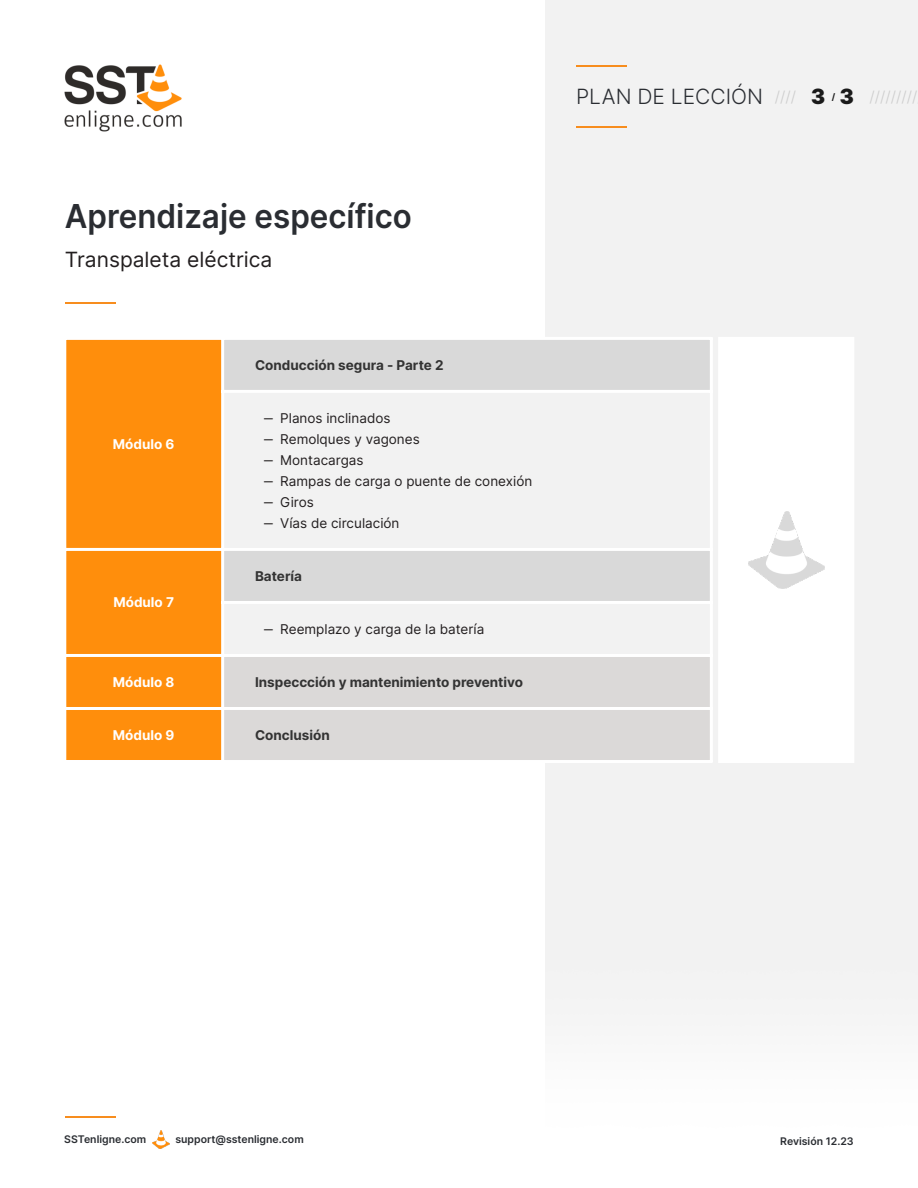
<style>
.page{position:relative;width:918px;height:1188px;background:#fff}
.page>*{position:absolute;margin:0;border:0;box-sizing:border-box;transform-origin:0 0}
.t1{font:600 33px "Inter";color:#2a2d32;scale:.95 1}
.t2{font:21px "Inter";color:#231f20}
.t3{font:300 21px "Inter";color:#2a2d32}
.t4{font:300 15px "Inter";color:#ccc}
.t5{font:13.5px/21px "Inter";color:#231f20}
.t6{font:700 13.5px "Inter";color:#333}
.t7{font:700 13.5px "Inter";color:#fff}
.t8{font:600 10.5px "Inter";color:#2a2d32}
.t9{font:700 9px "Inter";color:#1a1a1a}
.s1{font-size:15px;color:#ccc}
.s2{font-weight:900;color:#1a1a1a}
.s3{font-weight:900;font-size:21px;color:#1a1a1a}
</style>
<div class="page">
<div style="left:545px;top:0;width:373px;height:1016px;background:#f2f2f2"></div>
<hr style="left:576px;top:65px;width:50px;height:1px;background:#f78d1e">
<hr style="left:576px;top:126px;width:50px;height:1px;background:#f78d1e">
<img style="left:64px;top:64px;width:118px;height:68px">
<hr style="left:65px;top:1116px;width:50px;height:1px;background:#f78d1e">
<img style="left:152px;top:1131px;width:18px;height:17px">
<div style="left:718px;top:337px;width:136px;height:426px;background:#fff"></div>
<hr style="left:65px;top:302px;width:50px;height:2px;background:#f78d1e">
<div style="left:65px;top:338px;width:158px;height:424px;background:#ff8e0c"></div>
<div style="left:224px;top:340px;width:486px;height:50px;background:#d9d9d9"></div>
<svg style="left:224px;top:393px;width:486px;height:261px;fill:#f2f2f2"></svg>
<div style="left:223px;top:655px;width:488px;height:107px;background:#dbd9d8"></div>
<hr style="left:63px;top:338px;width:3px;height:424px;background:#fff">
<hr style="left:221px;top:338px;width:3px;height:424px;background:#fff">
<hr style="left:710px;top:338px;width:3px;height:424px;background:#fff">
<hr style="left:65px;top:337px;width:646px;height:3px;background:#fff">
<hr style="left:223px;top:390px;width:488px;height:3px;background:#fff">
<hr style="left:65px;top:548px;width:646px;height:3px;background:#fff">
<hr style="left:223px;top:601px;width:488px;height:3px;background:#fff">
<hr style="left:65px;top:654px;width:646px;height:3px;background:#fff">
<hr style="left:65px;top:707px;width:646px;height:3px;background:#fff">
<hr style="left:65px;top:760px;width:646px;height:3px;background:#fff">
<img style="left:748px;top:511px;width:76px;height:78px">
<h1 class="t1" style="left:65px;top:196px;width:367px">Aprendizaje específico</h1>
<h2 class="t2" style="left:65px;top:247px;width:209px">Transpaleta eléctrica</h2>
<p class="t7" style="left:113px;top:436px;width:63px">Módulo 6</p>
<p class="t7" style="left:113px;top:594px;width:62px">Módulo 7</p>
<p class="t6" style="left:255px;top:357px;width:190px">Conducción segura - Parte 2</p>
<p class="t5" style="left:264px;top:407px;width:270px">‒ Planos inclinados<br>‒ Remolques y vagones<br>‒ Montacargas<br>‒ Rampas de carga o puente de conexión ‒ Giros<br>‒ Vías de circulación</p>
<p class="t6" style="left:255px;top:568px;width:49px">Batería</p>
<p class="t5" style="left:264px;top:618px;width:222px">‒ Reemplazo y carga de la batería</p>
<p class="t7" style="left:113px;top:674px;width:63px">Módulo 8</p>
<p class="t6" style="left:255px;top:674px;width:270px">Inspeccción y mantenimiento preventivo</p>
<p class="t7" style="left:113px;top:727px;width:63px">Módulo 9</p>
<p class="t6" style="left:255px;top:727px;width:76px">Conclusión</p>
<h2 class="t3" style="left:576px;top:84px;width:251px">PLAN DE LECCIÓN <span class="s1">////</span> <span class="s2">3</span></h2>
<p class="t9" style="left:832px;top:91px;width:5px">/</p>
<p class="t4" style="left:840px;top:88px;width:79px"><span class="s3">3</span> /////////</p>
<p class="t8" style="left:64px;top:1132px;width:83px">SSTenligne.com</p>
<p class="t8" style="left:175px;top:1132px;width:130px">support@sstenligne.com</p>
<p class="t8" style="left:780px;top:1135px;width:75px">Revisión 12.23</p>
</div>
